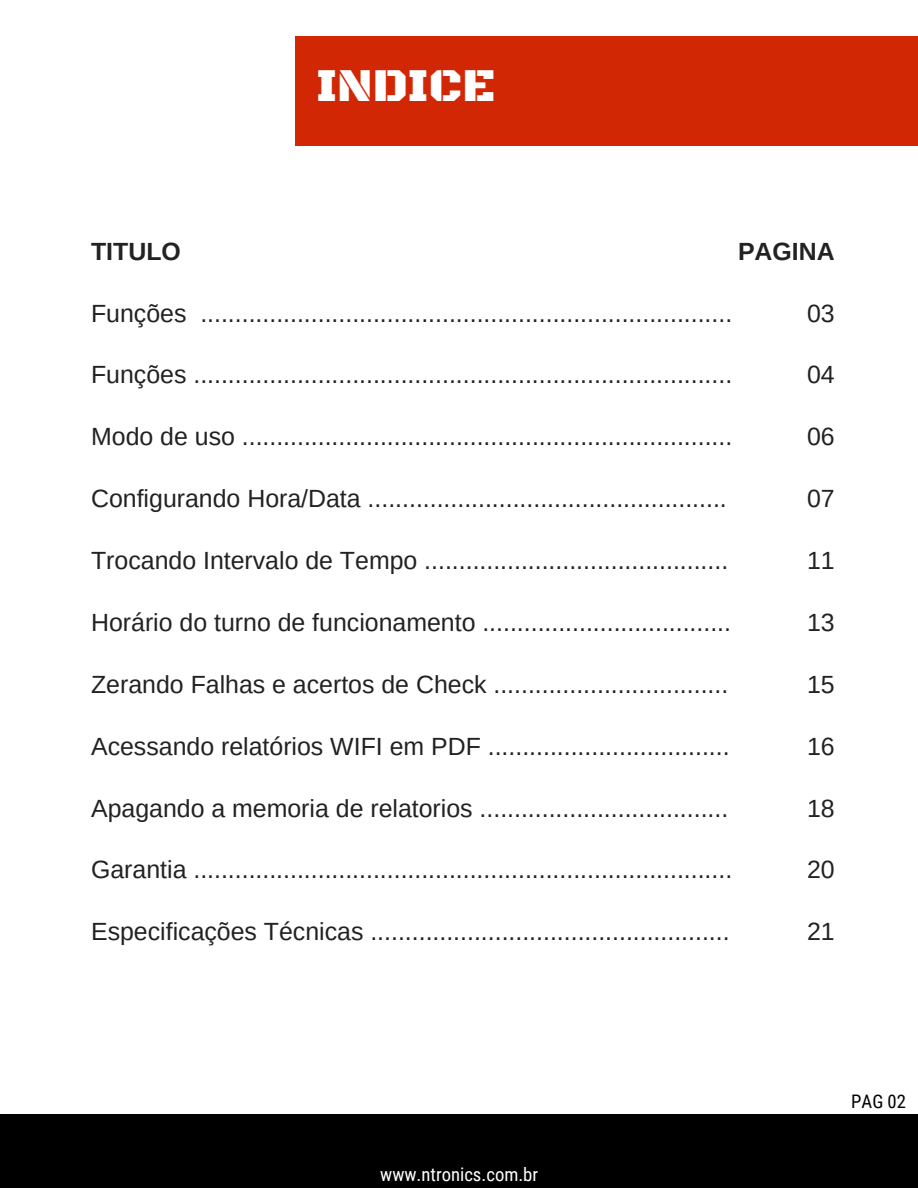
<style>
.page{position:relative;width:918px;height:1188px;background:#fff}
.page>*{position:absolute;margin:0;border:0;box-sizing:border-box;transform-origin:0 0}
.t1{font:48.15px "Black Ops One";color:#fff}
.t2{font:24.9px "Arimo";color:#222}
.t3{font:700 24.9px "Arimo";color:#222}
.t4{font:18.75px "Roboto Condensed";color:#fff}
.t5{font:18.75px "Roboto Condensed";color:#000}
</style>
<div class="page">
<div style="left:316px;top:58px;width:583px;height:68px;background:#d22704"></div>
<div style="left:295px;top:125px;width:23px;height:21px;background:#d22704"></div>
<div style="left:316px;top:125px;width:583px;height:21px;background:#d22704"></div>
<div style="left:898px;top:125px;width:20px;height:21px;background:#d22704"></div>
<div style="left:898px;top:36px;width:20px;height:23px;background:#d22704"></div>
<div style="left:316px;top:36px;width:583px;height:23px;background:#d22704"></div>
<div style="left:898px;top:58px;width:20px;height:68px;background:#d22704"></div>
<div style="left:295px;top:58px;width:23px;height:68px;background:#d22704"></div>
<div style="left:295px;top:36px;width:23px;height:23px;background:#d22704"></div>
<div style="left:0;top:1115px;width:918px;height:73px;background:#000"></div>
<h1 class="t1" style="left:316px;top:57px;width:181px">INDICE</h1>
<p class="t3" style="left:91px;top:237px;width:91px">TITULO</p>
<p class="t3" style="left:738px;top:237px;width:98px">PAGINA</p>
<p class="t2" style="left:91px;top:299px;width:643px">Funções .............................................................................</p>
<p class="t2" style="left:91px;top:361px;width:643px">Funções ..............................................................................</p>
<p class="t2" style="left:91px;top:423px;width:643px">Modo de uso .......................................................................</p>
<p class="t2" style="left:91px;top:485px;width:637px">Configurando Hora/Data ....................................................</p>
<p class="t2" style="left:91px;top:547px;width:639px">Trocando Intervalo de Tempo ............................................</p>
<p class="t2" style="left:91px;top:608px;width:641px">Horário do turno de funcionamento ....................................</p>
<p class="t2" style="left:91px;top:670px;width:639px">Zerando Falhas e acertos de Check ..................................</p>
<p class="t2" style="left:91px;top:732px;width:640px">Acessando relatórios WIFI em PDF ...................................</p>
<p class="t2" style="left:91px;top:794px;width:639px">Apagando a memoria de relatorios ....................................</p>
<p class="t2" style="left:91px;top:856px;width:643px">Garantia ..............................................................................</p>
<p class="t2" style="left:91px;top:918px;width:640px">Especificações Técnicas ....................................................</p>
<p class="t2" style="left:807px;top:299px;width:29px">03</p>
<p class="t2" style="left:807px;top:361px;width:29px">04</p>
<p class="t2" style="left:807px;top:423px;width:29px">06</p>
<p class="t2" style="left:807px;top:485px;width:29px">07</p>
<p class="t2" style="left:807px;top:547px;width:29px">11</p>
<p class="t2" style="left:807px;top:608px;width:29px">13</p>
<p class="t2" style="left:807px;top:670px;width:29px">15</p>
<p class="t2" style="left:807px;top:732px;width:29px">16</p>
<p class="t2" style="left:807px;top:794px;width:29px">18</p>
<p class="t2" style="left:807px;top:856px;width:29px">20</p>
<p class="t2" style="left:807px;top:918px;width:29px">21</p>
<p class="t4" style="left:380px;top:1164px;width:159px">www.ntronics.com.br</p>
<p class="t5" style="left:851px;top:1091px;width:56px">PAG 02</p>
</div>
